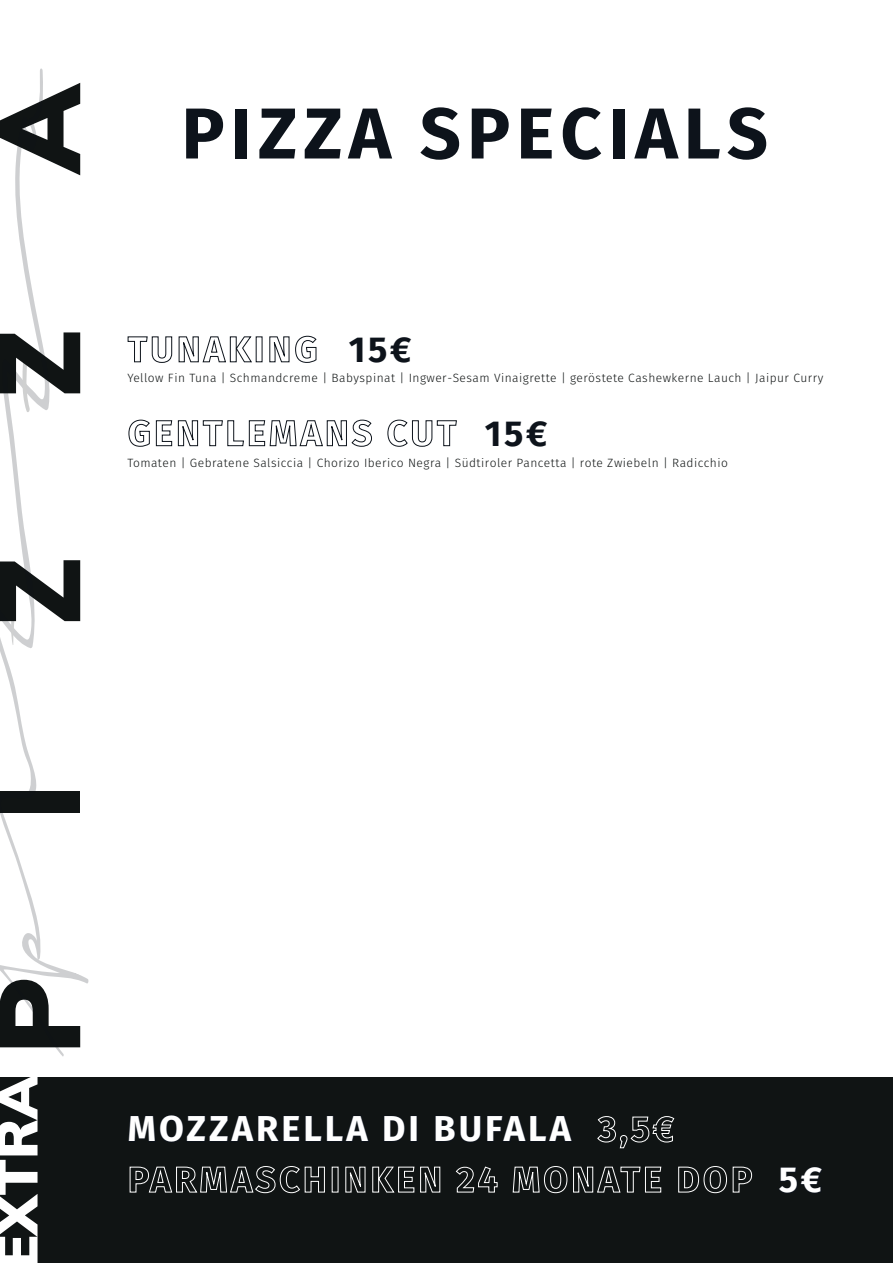
<style>
.page{position:relative;width:893px;height:1263px;background:#fff}
.page>*{position:absolute;margin:0;border:0;box-sizing:border-box;transform-origin:0 0}
.t1{font:900 113.55px "Muli";color:#101414}
.t2{font:700 72px "Fira Sans";letter-spacing:.085em;color:#0d131b}
.t3{font:900 57px "Muli";color:#fff}
.t4{font:700 36px "Fira Sans";letter-spacing:.085em;color:#fff}
.t5{font:700 36px "Fira Sans";color:#0d131b}
.t6{font:300 12px "Fira Sans";letter-spacing:.04em;color:#101414}
</style>
<div class="page">
<svg style="left:128px;top:419px;width:22px;height:28px"></svg>
<svg style="left:156px;top:419px;width:216px;height:28px"></svg>
<svg style="left:387px;top:419px;width:70px;height:28px"></svg>
<svg style="left:0;top:68px;width:89px;height:989px"></svg>
<svg style="left:9px;top:574px;width:9px;height:71px"></svg>
<svg style="left:20px;top:342px;width:10px;height:72px"></svg>
<div style="left:0;top:1078px;width:893px;height:185px;background:#101414"></div>
<svg style="left:129px;top:1166px;width:196px;height:27px"></svg>
<svg style="left:345px;top:1166px;width:21px;height:27px"></svg>
<svg style="left:372px;top:1166px;width:69px;height:27px"></svg>
<svg style="left:455px;top:1166px;width:43px;height:27px"></svg>
<svg style="left:512px;top:1166px;width:150px;height:27px"></svg>
<svg style="left:678px;top:1166px;width:74px;height:27px"></svg>
<svg style="left:597px;top:1116px;width:78px;height:32px"></svg>
<svg style="left:127px;top:336px;width:125px;height:27px"></svg>
<svg style="left:269px;top:335px;width:48px;height:28px"></svg>
<h1 class="t1" style="left:-34px;top:173px;width:94px;rotate:-90deg">A</h1>
<h2 class="t2" style="left:181px;top:83px;width:588px">PIZZA SPECIALS</h2>
<h1 class="t1" style="left:-34px;top:399px;width:72px;rotate:-90deg">Z</h1>
<h1 class="t1" style="left:-34px;top:627px;width:72px;rotate:-90deg">Z</h1>
<h3 class="t5" style="left:349px;top:324px;width:64px">15€</h3>
<p class="t6" style="left:128px;top:369px;width:697px">Yellow Fin Tuna | Schmandcreme | Babyspinat | Ingwer-Sesam Vinaigrette | geröstete Cashewkerne Lauch | Jaipur Curry</p>
<h3 class="t5" style="left:485px;top:408px;width:64px">15€</h3>
<p class="t6" style="left:128px;top:455px;width:602px">Tomaten | Gebratene Salsiccia | Chorizo Iberico Negra | Südtiroler Pancetta | rote Zwiebeln | Radicchio</p>
<h1 class="t1" style="left:-34px;top:820px;width:37px;rotate:-90deg">I</h1>
<h1 class="t1" style="left:-34px;top:1054px;width:79px;rotate:-90deg">P</h1>
<h3 class="t3" style="left:-20px;top:1269px;width:198px;rotate:-90deg">EXTRA</h3>
<h3 class="t4" style="left:128px;top:1103px;width:445px">MOZZARELLA DI BUFALA</h3>
<h3 class="t4" style="left:779px;top:1154px;width:45px">5€</h3>
</div>
